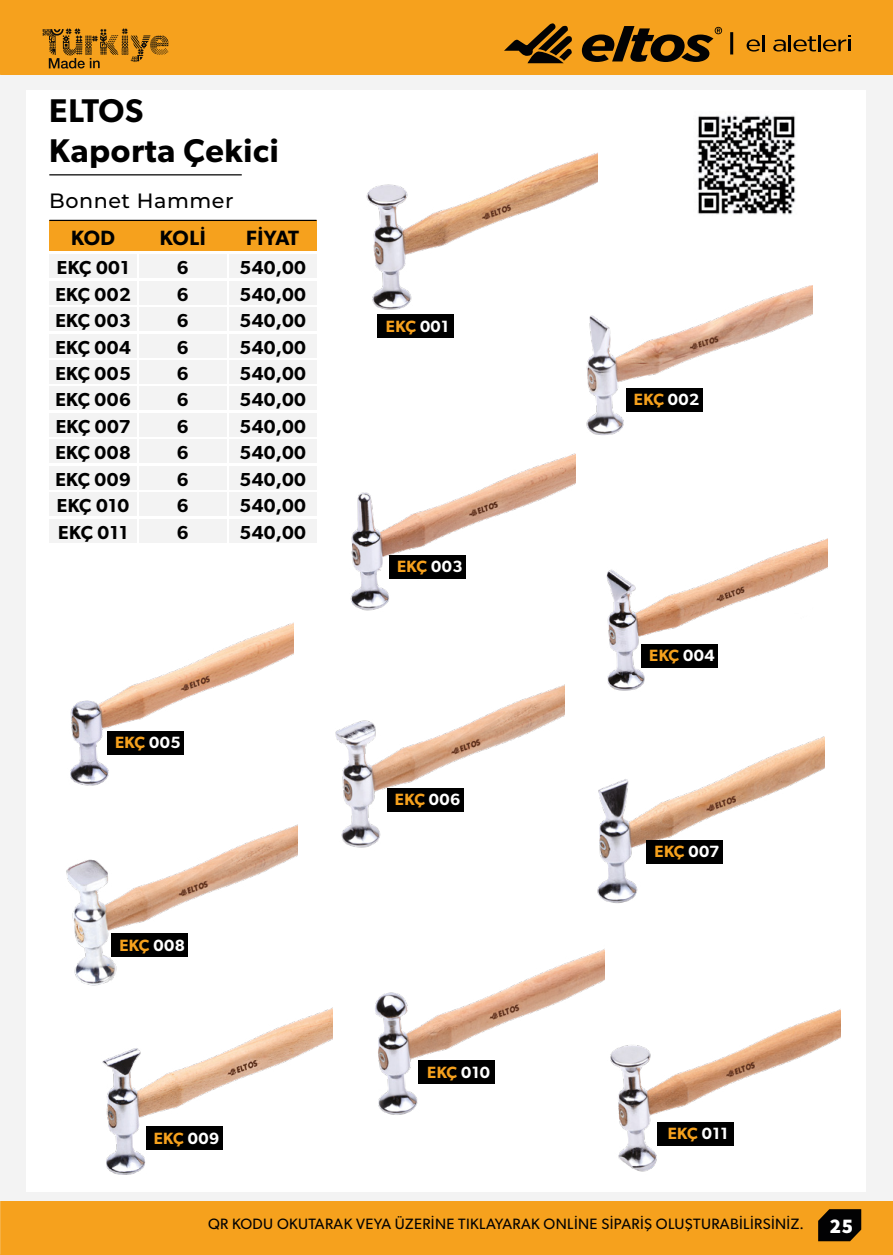
<style>
.page{position:relative;width:893px;height:1255px;background:#fff}
.page>*{position:absolute;margin:0;border:0;box-sizing:border-box;transform-origin:0 0}
.t1{font:600 32.85px/39.5px "Gibson";letter-spacing:.025em;color:#000}
.t2{font:500 20.7px "Montserrat";letter-spacing:.025em;color:#000}
.t3{font:600 20.7px "Gibson";letter-spacing:.025em;color:#000}
.t4{font:600 18.75px "Gibson";letter-spacing:.025em;color:#000}
.t5{font:600 16.35px "Gibson";letter-spacing:.025em;color:#f6a11d}
.t6{font:15px "Gibson";letter-spacing:.025em;color:#020203}
.s1{color:#fff}
.s2{font-family:"Source Sans Variable";font-size:21px;color:#fff}
</style>
<div class="page">
<div style="left:0;top:74px;width:893px;height:1180px;background:#f3f3f3"></div>
<div style="left:0;top:1201px;width:893px;height:53px;background:#f6a11d"></div>
<div style="left:0;top:0;width:893px;height:74px;background:#f6a11d"></div>
<svg style="left:818px;top:1209px;width:43px;height:32px"></svg>
<svg style="left:43px;top:28px;width:125px;height:41px"></svg>
<svg style="left:747px;top:35px;width:17px;height:17px"></svg>
<svg style="left:773px;top:35px;width:43px;height:17px"></svg>
<hr style="left:818px;top:35px;width:3px;height:16px;background:#020203">
<svg style="left:823px;top:35px;width:27px;height:17px"></svg>
<svg style="left:504px;top:23px;width:68px;height:40px"></svg>
<svg style="left:582px;top:26px;width:140px;height:36px"></svg>
<hr style="left:730px;top:32px;width:3px;height:22px;background:#020203">
<div style="left:27px;top:90px;width:839px;height:1102px;background:#fff"></div>
<hr style="left:49px;top:174px;width:193px;height:1px;background:#000">
<div style="left:49px;top:220px;width:267px;height:31px;background:#f6a11d"></div>
<hr style="left:49px;top:220px;width:268px;height:1px;background:#000">
<div style="left:49px;top:254px;width:87px;height:24px;background:#f3f3f3"></div>
<div style="left:139px;top:254px;width:87px;height:24px;background:#f3f3f3"></div>
<div style="left:229px;top:254px;width:87px;height:24px;background:#f3f3f3"></div>
<div style="left:49px;top:334px;width:87px;height:23px;background:#f3f3f3"></div>
<div style="left:139px;top:334px;width:87px;height:23px;background:#f3f3f3"></div>
<div style="left:229px;top:334px;width:87px;height:23px;background:#f3f3f3"></div>
<div style="left:49px;top:281px;width:87px;height:23px;background:#f3f3f3"></div>
<div style="left:139px;top:281px;width:87px;height:23px;background:#f3f3f3"></div>
<div style="left:229px;top:281px;width:87px;height:23px;background:#f3f3f3"></div>
<div style="left:49px;top:360px;width:87px;height:24px;background:#f3f3f3"></div>
<div style="left:139px;top:360px;width:87px;height:24px;background:#f3f3f3"></div>
<div style="left:229px;top:360px;width:87px;height:24px;background:#f3f3f3"></div>
<div style="left:49px;top:307px;width:87px;height:24px;background:#f3f3f3"></div>
<div style="left:139px;top:307px;width:87px;height:24px;background:#f3f3f3"></div>
<div style="left:229px;top:307px;width:87px;height:24px;background:#f3f3f3"></div>
<div style="left:49px;top:386px;width:87px;height:24px;background:#f3f3f3"></div>
<div style="left:139px;top:386px;width:87px;height:24px;background:#f3f3f3"></div>
<div style="left:229px;top:386px;width:87px;height:24px;background:#f3f3f3"></div>
<div style="left:49px;top:413px;width:87px;height:24px;background:#f3f3f3"></div>
<div style="left:139px;top:413px;width:87px;height:24px;background:#f3f3f3"></div>
<div style="left:229px;top:413px;width:87px;height:24px;background:#f3f3f3"></div>
<div style="left:49px;top:439px;width:87px;height:24px;background:#f3f3f3"></div>
<div style="left:139px;top:439px;width:87px;height:24px;background:#f3f3f3"></div>
<div style="left:229px;top:439px;width:87px;height:24px;background:#f3f3f3"></div>
<div style="left:49px;top:466px;width:87px;height:23px;background:#f3f3f3"></div>
<div style="left:139px;top:466px;width:87px;height:23px;background:#f3f3f3"></div>
<div style="left:229px;top:466px;width:87px;height:23px;background:#f3f3f3"></div>
<div style="left:49px;top:492px;width:87px;height:24px;background:#f3f3f3"></div>
<div style="left:139px;top:492px;width:87px;height:24px;background:#f3f3f3"></div>
<div style="left:229px;top:492px;width:87px;height:24px;background:#f3f3f3"></div>
<div style="left:49px;top:519px;width:87px;height:24px;background:#f3f3f3"></div>
<div style="left:139px;top:519px;width:87px;height:24px;background:#f3f3f3"></div>
<div style="left:229px;top:519px;width:87px;height:24px;background:#f3f3f3"></div>
<img style="left:697px;top:115px;width:99px;height:100px">
<img style="left:366px;top:152px;width:232px;height:158px">
<div style="left:377px;top:314px;width:76px;height:24px;background:#000"></div>
<img style="left:102px;top:1008px;width:230px;height:167px">
<div style="left:146px;top:1126px;width:76px;height:23px;background:#000"></div>
<img style="left:335px;top:685px;width:230px;height:163px">
<div style="left:387px;top:787px;width:76px;height:24px;background:#000"></div>
<img style="left:70px;top:623px;width:223px;height:163px">
<div style="left:108px;top:731px;width:76px;height:24px;background:#000"></div>
<img style="left:350px;top:453px;width:225px;height:158px">
<div style="left:390px;top:554px;width:76px;height:24px;background:#000"></div>
<img style="left:597px;top:737px;width:228px;height:167px">
<div style="left:647px;top:839px;width:76px;height:24px;background:#000"></div>
<img style="left:375px;top:949px;width:229px;height:166px">
<div style="left:418px;top:1060px;width:77px;height:24px;background:#000"></div>
<img style="left:66px;top:824px;width:232px;height:162px">
<div style="left:112px;top:933px;width:76px;height:24px;background:#000"></div>
<img style="left:581px;top:285px;width:231px;height:150px">
<div style="left:626px;top:388px;width:76px;height:24px;background:#000"></div>
<img style="left:606px;top:539px;width:221px;height:152px">
<div style="left:642px;top:643px;width:76px;height:24px;background:#000"></div>
<img style="left:610px;top:1009px;width:230px;height:163px">
<div style="left:658px;top:1121px;width:76px;height:24px;background:#000"></div>
<img style="left:26px;top:207px;width:40px;height:149px">
<img style="left:26px;top:805px;width:1px;height:105px">
<h1 class="t1" style="left:49px;top:90px;width:231px">ELTOS<br>Kaporta Çekici</h1>
<p class="t2" style="left:49px;top:186px;width:186px">Bonnet Hammer</p>
<p class="t3" style="left:71px;top:225px;width:45px">KOD</p>
<p class="t3" style="left:160px;top:225px;width:47px">KOLİ</p>
<p class="t3" style="left:246px;top:225px;width:54px">FİYAT</p>
<p class="t4" style="left:57px;top:256px;width:74px">EKÇ 001</p>
<p class="t4" style="left:177px;top:256px;width:13px">6</p>
<p class="t4" style="left:239px;top:256px;width:68px">540,00</p>
<p class="t4" style="left:55px;top:283px;width:77px">EKÇ 002</p>
<p class="t4" style="left:177px;top:283px;width:13px">6</p>
<p class="t4" style="left:239px;top:283px;width:68px">540,00</p>
<p class="t4" style="left:55px;top:309px;width:77px">EKÇ 003</p>
<p class="t4" style="left:177px;top:309px;width:13px">6</p>
<p class="t4" style="left:239px;top:309px;width:68px">540,00</p>
<p class="t4" style="left:55px;top:336px;width:77px">EKÇ 004</p>
<p class="t4" style="left:177px;top:336px;width:13px">6</p>
<p class="t4" style="left:239px;top:336px;width:68px">540,00</p>
<p class="t4" style="left:55px;top:362px;width:77px">EKÇ 005</p>
<p class="t4" style="left:177px;top:362px;width:13px">6</p>
<p class="t4" style="left:239px;top:362px;width:68px">540,00</p>
<p class="t4" style="left:55px;top:389px;width:77px">EKÇ 006</p>
<p class="t4" style="left:177px;top:389px;width:13px">6</p>
<p class="t4" style="left:239px;top:389px;width:68px">540,00</p>
<p class="t4" style="left:56px;top:415px;width:76px">EKÇ 007</p>
<p class="t4" style="left:177px;top:415px;width:13px">6</p>
<p class="t4" style="left:239px;top:415px;width:68px">540,00</p>
<p class="t4" style="left:55px;top:441px;width:77px">EKÇ 008</p>
<p class="t4" style="left:177px;top:441px;width:13px">6</p>
<p class="t4" style="left:239px;top:441px;width:68px">540,00</p>
<p class="t4" style="left:55px;top:468px;width:77px">EKÇ 009</p>
<p class="t4" style="left:177px;top:468px;width:13px">6</p>
<p class="t4" style="left:239px;top:468px;width:68px">540,00</p>
<p class="t4" style="left:57px;top:494px;width:74px">EKÇ 010</p>
<p class="t4" style="left:177px;top:494px;width:13px">6</p>
<p class="t4" style="left:239px;top:494px;width:68px">540,00</p>
<p class="t4" style="left:58px;top:521px;width:71px">EKÇ 011</p>
<p class="t4" style="left:177px;top:521px;width:13px">6</p>
<p class="t4" style="left:239px;top:521px;width:68px">540,00</p>
<p class="t5" style="left:115px;top:733px;width:67px">EKÇ <span class="s1">005</span></p>
<p class="t5" style="left:119px;top:935px;width:67px">EKÇ <span class="s1">008</span></p>
<p class="t5" style="left:154px;top:1128px;width:67px">EKÇ <span class="s1">009</span></p>
<p class="t5" style="left:386px;top:316px;width:64px">EKÇ <span class="s1">001</span></p>
<p class="t5" style="left:397px;top:557px;width:67px">EKÇ <span class="s1">003</span></p>
<p class="t5" style="left:395px;top:789px;width:67px">EKÇ <span class="s1">006</span></p>
<p class="t5" style="left:427px;top:1062px;width:64px">EKÇ <span class="s1">010</span></p>
<p class="t5" style="left:634px;top:390px;width:67px">EKÇ <span class="s1">002</span></p>
<p class="t5" style="left:649px;top:645px;width:67px">EKÇ <span class="s1">004</span></p>
<p class="t5" style="left:654px;top:841px;width:66px">EKÇ <span class="s1">007</span></p>
<p class="t5" style="left:668px;top:1123px;width:62px">EKÇ <span class="s1">011</span></p>
<p class="t6" style="left:208px;top:1214px;width:646px">QR KODU OKUTARAK VEYA ÜZERİNE TIKLAYARAK ONLİNE SİPARİŞ OLUŞTURABİLİRSİNİZ. <span class="s2">25</span></p>
</div>
